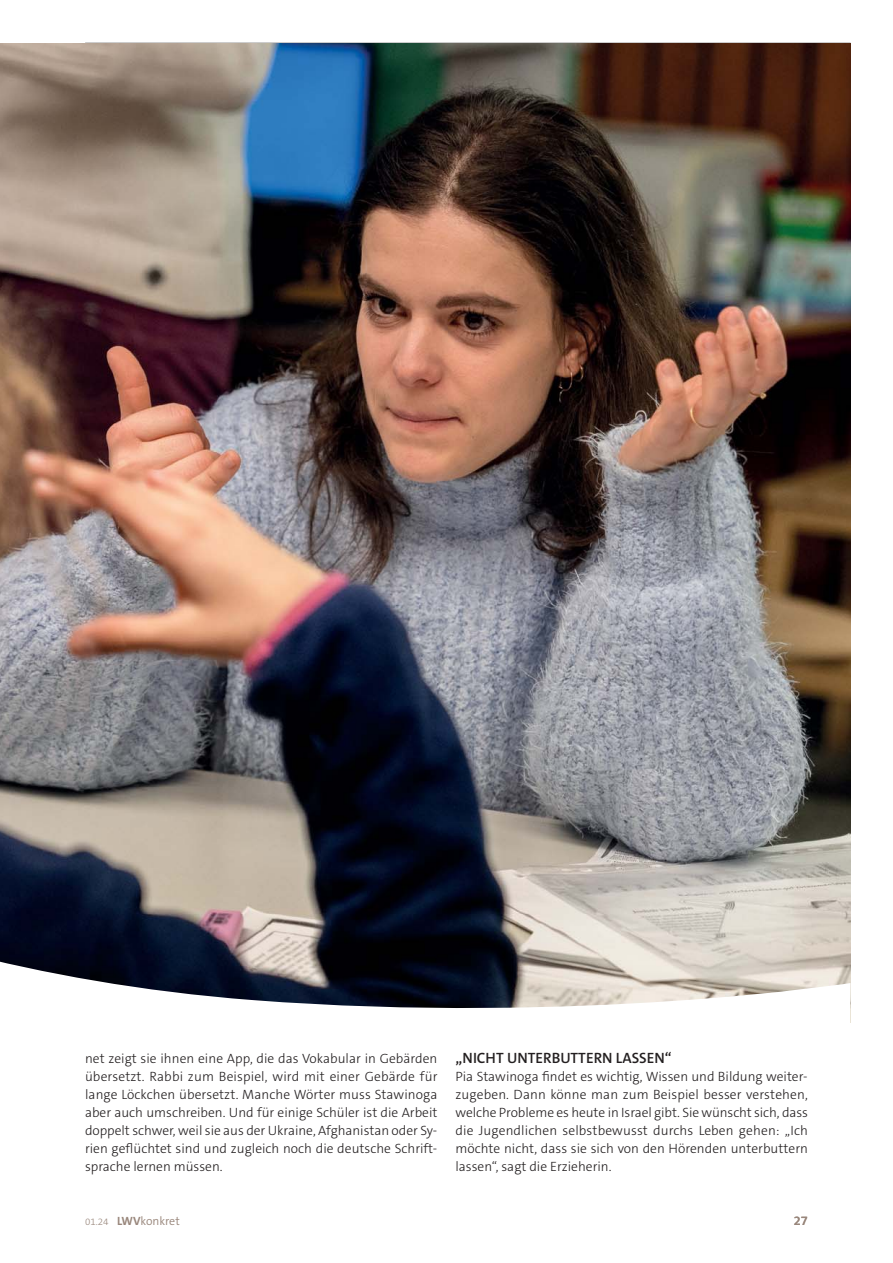
<style>
.page{position:relative;width:893px;height:1263px;background:#fff}
.page>*{position:absolute;margin:0;border:0;box-sizing:border-box;transform-origin:0 0}
.t1{font:600 15px "The Sans C5";color:#231f20}
.t2{font:300 13.5px/18px "The Sans C5";color:#231f20;text-align:justify}
.t3{font:600 12.75px "The Sans C5";color:#99877c}
.t4{font:300 12px "The Sans C5";color:#99877c}
.s1{font-size:9.75px}
.s2{font-weight:700}
</style>
<div class="page">
<img style="left:0;top:43px;width:850px;height:737px">
<svg style="left:0;top:780px;width:850px;height:228px;background:#797779"></svg>
<p class="t2" style="left:85px;top:1050px;width:354px">net zeigt sie ihnen eine App, die das Vokabular in Gebärden übersetzt. Rabbi zum Beispiel, wird mit einer Gebärde für lange Löckchen übersetzt. Manche Wörter muss Stawinoga aber auch umschreiben. Und für einige Schüler ist die Arbeit doppelt schwer, weil sie aus der Ukraine, Afghanistan oder Sy&shy;rien geflüchtet sind und zugleich noch die deutsche Schrift&shy;sprache lernen müssen.</p>
<p class="t1" style="left:455px;top:1050px;width:218px">„NICHT UNTERBUTTERN LASSEN“</p>
<p class="t2" style="left:455px;top:1068px;width:354px">Pia Stawinoga findet es wichtig, Wissen und Bildung weiter&shy;zugeben. Dann könne man zum Beispiel besser verstehen, welche Probleme es heute in Israel gibt. Sie wünscht sich, dass die Jugendlichen selbstbewusst durchs Leben gehen: „Ich möchte nicht, dass sie sich von den Hörenden unterbuttern lassen“, sagt die Erzieherin.</p>
<p class="t4" style="left:85px;top:1214px;width:96px"><span class="s1">01.24</span> <span class="s2">LWV</span>konkret</p>
<p class="t3" style="left:794px;top:1214px;width:16px">27</p>
</div>
